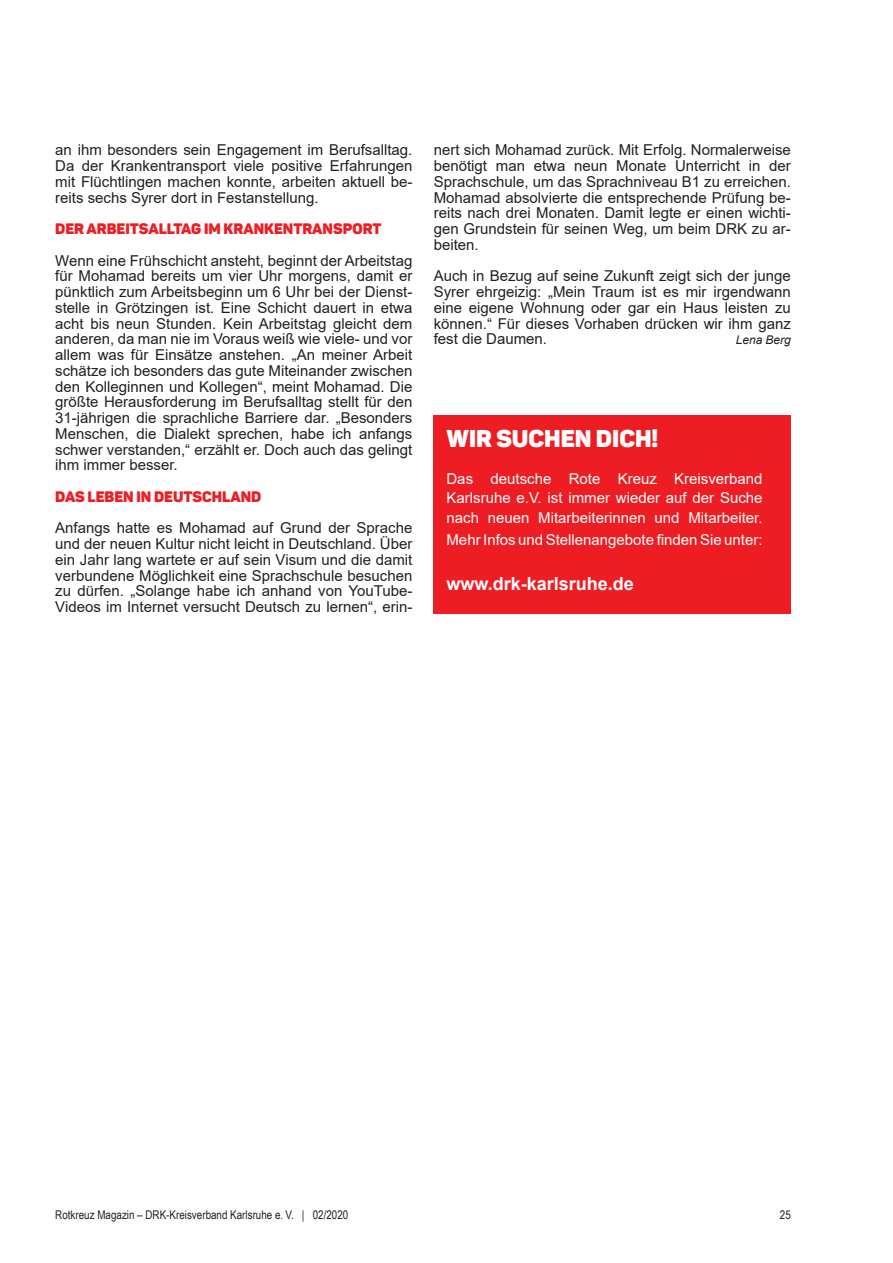
<style>
.page{position:relative;width:893px;height:1263px;background:#fff}
.page>*{position:absolute;margin:0;border:0;box-sizing:border-box;transform-origin:0 0}
.t1{font:24px "Panton Black Caps";color:#fff}
.t2{font:700 18px "Arial";color:#fff}
.t3{font:15px/15.8px "Arial";color:#231f20;text-align:justify}
.t4{font:15px/19.5px "Arial";color:#fff;text-align:justify}
.t5{font:15px "Panton Black Caps";color:#ee1d23}
.t6{font:12px "Arial Narrow";color:#231f20}
.t7{font:italic 12px "Arial";color:#231f20}
</style>
<div class="page">
<div style="left:434px;top:415px;width:357px;height:198px;background:#ee1d23"></div>
<p class="t3" style="left:55px;top:142px;width:359px">an ihm besonders sein Engagement im Berufsalltag.<br>Da der Krankentransport viele positive Erfahrungen mit Flüchtlingen machen konnte, arbeiten aktuell be&shy;reits sechs Syrer dort in Festanstellung.</p>
<p class="t5" style="left:55px;top:219px;width:328px">DER ARBEITSALLTAG IM KRANKENTRANSPORT</p>
<p class="t3" style="left:55px;top:252px;width:359px">Wenn eine Frühschicht ansteht, beginnt der Arbeitstag für Mohamad bereits um vier Uhr morgens, damit er pünktlich zum Arbeitsbeginn um 6 Uhr bei der Dienst&shy;stelle in Grötzingen ist. Eine Schicht dauert in etwa acht bis neun Stunden. Kein Arbeitstag gleicht dem anderen, da man nie im Voraus weiß wie viele- und vor allem was für Einsätze anstehen. „An meiner Arbeit schätze ich besonders das gute Miteinander zwischen den Kolleginnen und Kollegen“, meint Mohamad. Die größte Herausforderung im Berufsalltag stellt für den 31-jährigen die sprachliche Barriere dar. „Besonders Menschen, die Dialekt sprechen, habe ich anfangs schwer verstanden,“ erzählt er. Doch auch das gelingt ihm immer besser.</p>
<p class="t5" style="left:55px;top:487px;width:208px">DAS LEBEN IN DEUTSCHLAND</p>
<p class="t3" style="left:55px;top:520px;width:359px">Anfangs hatte es Mohamad auf Grund der Sprache und der neuen Kultur nicht leicht in Deutschland. Über ein Jahr lang wartete er auf sein Visum und die damit verbundene Möglichkeit eine Sprachschule besuchen zu dürfen. „Solange habe ich anhand von YouTube-Videos im Internet versucht Deutsch zu lernen“, erin-</p>
<p class="t3" style="left:434px;top:142px;width:359px">nert sich Mohamad zurück. Mit Erfolg. Normalerweise benötigt man etwa neun Monate Unterricht in der Sprachschule, um das Sprachniveau B1 zu erreichen.<br>Mohamad absolvierte die entsprechende Prüfung be&shy;reits nach drei Monaten. Damit legte er einen wichti&shy;gen Grundstein für seinen Weg, um beim DRK zu ar&shy;beiten.</p>
<p class="t3" style="left:434px;top:268px;width:359px">Auch in Bezug auf seine Zukunft zeigt sich der junge Syrer ehrgeizig: „Mein Traum ist es mir irgendwann eine eigene Wohnung oder gar ein Haus leisten zu können.“ Für dieses Vorhaben drücken wir ihm ganz fest die Daumen.</p>
<p class="t7" style="left:736px;top:332px;width:57px">Lena Berg</p>
<h1 class="t1" style="left:446px;top:424px;width:213px">WIR SUCHEN DICH!</h1>
<p class="t4" style="left:446px;top:469px;width:318px">Das deutsche Rote Kreuz Kreisverband Karlsruhe e.V. ist immer wieder auf der Suche nach neuen Mitarbeiterinnen und Mitarbeiter.</p>
<p class="t4" style="left:446px;top:530px;width:318px">Mehr Infos und Stellenangebote finden Sie unter:</p>
<p class="t2" style="left:446px;top:571px;width:189px">www.drk-karlsruhe.de</p>
<p class="t6" style="left:55px;top:1206px;width:295px">Rotkreuz Magazin – DRK-Kreisverband Karlsruhe e. V. | 02/2020</p>
<p class="t6" style="left:780px;top:1206px;width:12px">25</p>
</div>
